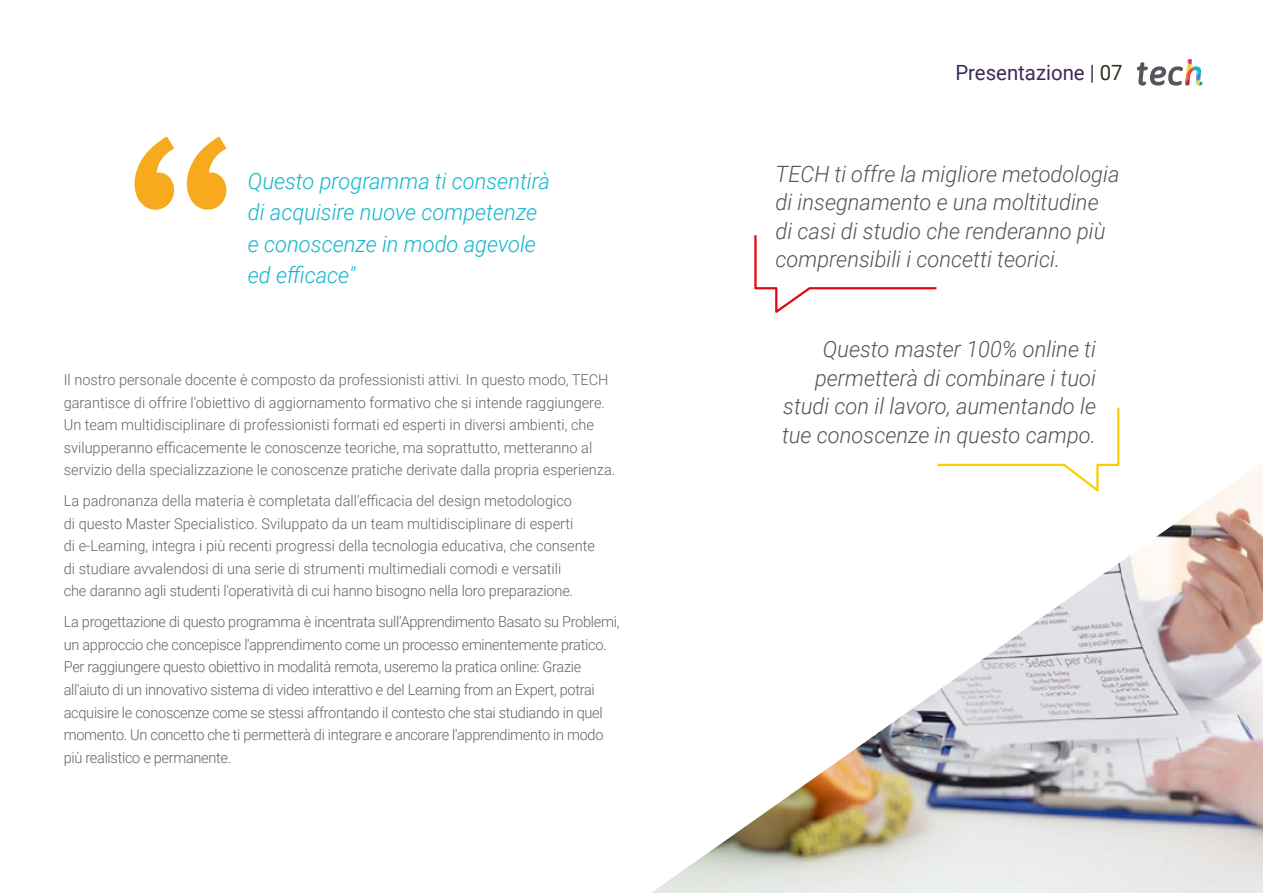
<style>
.page{position:relative;width:1263px;height:893px;background:#fff}
.page>*{position:absolute;margin:0;border:0;box-sizing:border-box;transform-origin:0 0}
.t1{font:italic 300 22.5px/28.5px "Roboto";color:#52555b;text-align:right}
.t2{font:italic 300 22.5px/31.5px "Roboto";color:#0fb6cf}
.t3{font:21px "Roboto";color:#3d2b56}
.t4{font:300 15px/22.5px "Roboto";color:#61646a}
.t5{font:300 15px/22.5px "Roboto";letter-spacing:-.02em;color:#61646a}
.s1{color:#312e20}
</style>
<div class="page">
<svg style="left:135px;top:136px;width:92px;height:74px"></svg>
<img style="left:652px;top:462px;width:611px;height:431px">
<svg style="left:935px;top:407px;width:185px;height:88px"></svg>
<svg style="left:754px;top:235px;width:183px;height:78px"></svg>
<svg style="left:1137px;top:59px;width:65px;height:27px"></svg>
<h1 class="t2" style="left:248px;top:164px;width:304px">Questo programma ti consentirà di acquisire nuove competenze e conoscenze in modo agevole ed efficace"</h1>
<p class="t4" style="left:64px;top:368px;width:553px">Il nostro personale docente è composto da professionisti attivi. In questo modo, TECH garantisce di offrire l'obiettivo di aggiornamento formativo che si intende raggiungere.<br>Un team multidisciplinare di professionisti formati ed esperti in diversi ambienti, che svilupperanno efficacemente le conoscenze teoriche, ma soprattutto, metteranno al servizio della specializzazione le conoscenze pratiche derivate dalla propria esperienza.</p>
<p class="t4" style="left:64px;top:489px;width:533px">La padronanza della materia è completata dall'efficacia del design metodologico<br>di questo Master Specialistico. Sviluppato da un team multidisciplinare di esperti<br>di e-Learning, integra i più recenti progressi della tecnologia educativa, che consente di studiare avvalendosi di una serie di strumenti multimediali comodi e versatili<br>che daranno agli studenti l'operatività di cui hanno bisogno nella loro preparazione.</p>
<p class="t5" style="left:64px;top:610px;width:557px">La progettazione di questo programma è incentrata sull’Apprendimento Basato su Problemi, un approccio che concepisce l'apprendimento come un processo eminentemente pratico.<br>Per raggiungere questo obiettivo in modalità remota, useremo la pratica online: Grazie all'aiuto di un innovativo sistema di video interattivo e del Learning from an Expert, potrai acquisire le conoscenze come se stessi affrontando il contesto che stai studiando in quel momento. Un concetto che ti permetterà di integrare e ancorare l'apprendimento in modo più realistico e permanente.</p>
<h2 class="t3" style="left:955px;top:57px;width:169px">Presentazione | <span class="s1">07</span></h2>
<h1 class="t1" style="left:776px;top:159px;width:345px;text-align:left">TECH ti offre la migliore metodologia di insegnamento e una moltitudine di casi di studio che renderanno più comprensibili i concetti teorici.</h1>
<h1 class="t1" style="left:782px;top:334px;width:316px">Questo master 100% online ti permetterà di combinare i tuoi studi con il lavoro, aumentando le tue conoscenze in questo campo.</h1>
</div>
